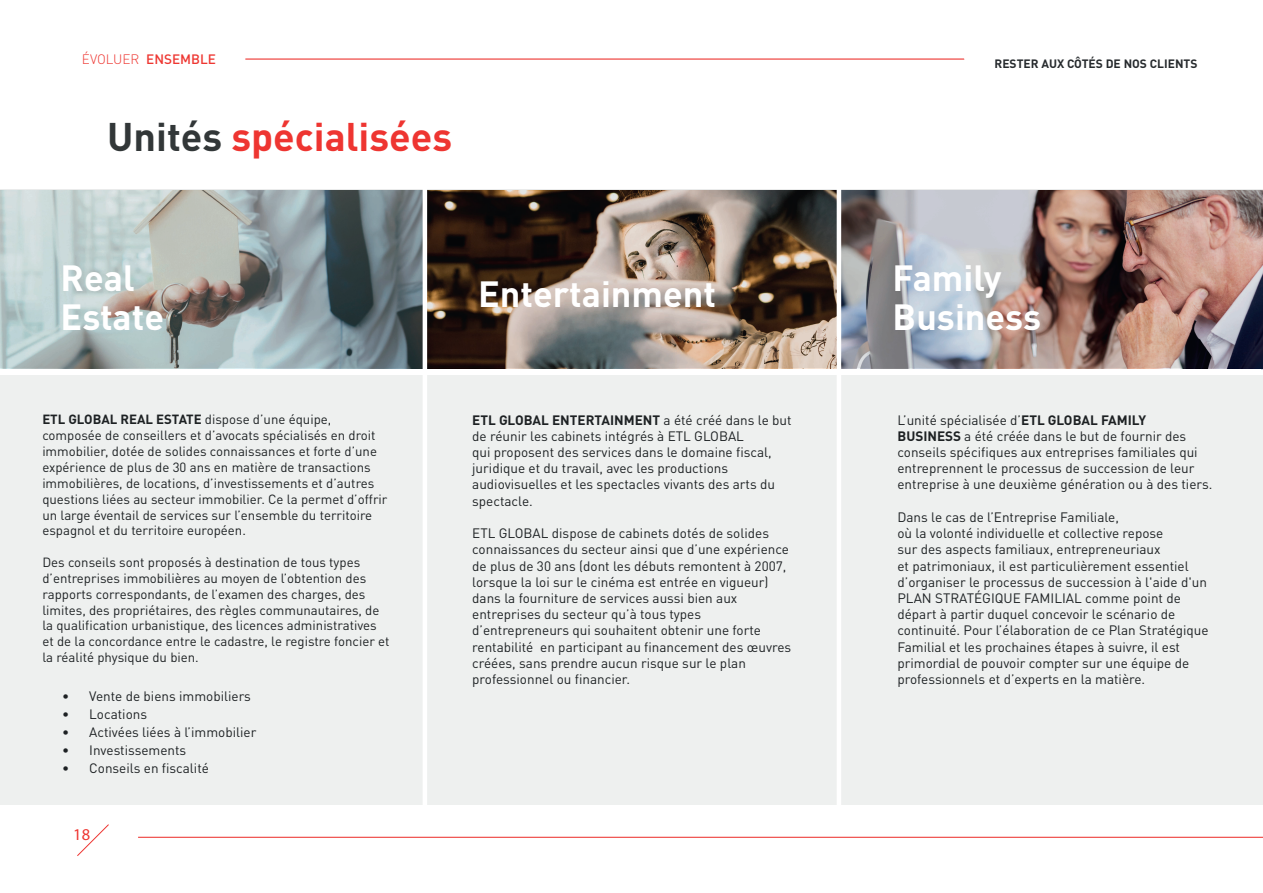
<style>
.page{position:relative;width:1263px;height:893px;background:#fff}
.page>*{position:absolute;margin:0;border:0;box-sizing:border-box;transform-origin:0 0}
.t1{font:700 39.45px "DIN Pro";color:#ee3531}
.t2{font:700 36px/39.5px "DIN Pro";color:#fff}
.t3{font:16.5px "Myriad Pro";color:#ee3531}
.t4{font:13.5px/16.2px "DIN Pro";color:#1d2123}
.t5{font:500 13.5px "DIN Pro";color:#ee3732}
.t6{font:13.2px/15.9px "DIN Pro";color:#1d2123}
.t7{font:700 12px "DIN Pro";color:#272b2e}
.s1{font-weight:300}
.s2{color:#323738}
.s3{font-weight:700}
</style>
<div class="page">
<div style="left:0;top:376px;width:1263px;height:429px;background:#eef0ef"></div>
<img style="left:0;top:190px;width:1263px;height:178px">
<hr style="left:423px;top:181px;width:4px;height:684px;background:#fff">
<hr style="left:837px;top:181px;width:4px;height:684px;background:#fff">
<hr style="left:138px;top:837px;width:1125px;height:1px;background:#ee3531">
<svg style="left:77px;top:824px;width:32px;height:32px"></svg>
<hr style="left:245px;top:59px;width:719px;height:1px;background:#ee3531">
<p class="t5" style="left:82px;top:50px;width:136px"><span class="s1">ÉVOLUER</span> ENSEMBLE</p>
<p class="t7" style="left:994px;top:56px;width:204px">RESTER AUX CÔTÉS DE NOS CLIENTS</p>
<h1 class="t1" style="left:107px;top:110px;width:346px"><span class="s2">Unités</span> spécialisées</h1>
<h2 class="t2" style="left:61px;top:257px;width:105px">Real<br>Estate</h2>
<p class="t6" style="left:42px;top:410px;width:347px"><span class="s3">ETL GLOBAL REAL ESTATE</span> dispose d’une équipe, composée de conseillers et d’avocats spécialisés en droit immobilier, dotée de solides connaissances et forte d’une expérience de plus de 30 ans en matière de transactions immobilières, de locations, d’investissements et d’autres questions liées au secteur immobilier. Ce la permet d’offrir un large éventail de services sur l’ensemble du territoire espagnol et du territoire européen.</p>
<p class="t6" style="left:42px;top:553px;width:349px">Des conseils sont proposés à destination de tous types d’entreprises immobilières au moyen de l’obtention des rapports correspondants, de l’examen des charges, des limites, des propriétaires, des règles communautaires, de la qualification urbanistique, des licences administratives et de la concordance entre le cadastre, le registre foncier et la réalité physique du bien.</p>
<p class="t4" style="left:62px;top:687px;width:190px">• Vente de biens immobiliers</p>
<p class="t4" style="left:62px;top:705px;width:86px">• Locations</p>
<p class="t4" style="left:62px;top:723px;width:196px">• Activées liées à l’immobilier</p>
<p class="t4" style="left:62px;top:741px;width:126px">• Investissements</p>
<p class="t4" style="left:62px;top:759px;width:148px">• Conseils en fiscalité</p>
<p class="t3" style="left:73px;top:825px;width:18px">18</p>
<h2 class="t2" style="left:478px;top:273px;width:239px">Entertainment</h2>
<p class="t4" style="left:472px;top:410px;width:321px"><span class="s3">ETL GLOBAL ENTERTAINMENT</span> a été créé dans le but de réunir les cabinets intégrés à ETL GLOBAL<br>qui proposent des services dans le domaine fiscal, juridique et du travail, avec les productions audiovisuelles et les spectacles vivants des arts du spectacle.</p>
<p class="t4" style="left:472px;top:524px;width:320px">ETL GLOBAL dispose de cabinets dotés de solides connaissances du secteur ainsi que d’une expérience de plus de 30 ans (dont les débuts remontent à 2007, lorsque la loi sur le cinéma est entrée en vigueur) dans la fourniture de services aussi bien aux entreprises du secteur qu’à tous types d’entrepreneurs qui souhaitent obtenir une forte rentabilité en participant au financement des œuvres créées, sans prendre aucun risque sur le plan professionnel ou financier.</p>
<h2 class="t2" style="left:893px;top:257px;width:150px">Family<br>Business</h2>
<p class="t4" style="left:897px;top:410px;width:316px">L’unité spécialisée d’<span class="s3">ETL GLOBAL FAMILY BUSINESS</span> a été créée dans le but de fournir des conseils spécifiques aux entreprises familiales qui entreprennent le processus de succession de leur entreprise à une deuxième génération ou à des tiers.</p>
<p class="t4" style="left:897px;top:508px;width:313px">Dans le cas de l’Entreprise Familiale,<br>où la volonté individuelle et collective repose<br>sur des aspects familiaux, entrepreneuriaux<br>et patrimoniaux, il est particulièrement essentiel d’organiser le processus de succession à l'aide d'un PLAN STRATÉGIQUE FAMILIAL comme point de départ à partir duquel concevoir le scénario de continuité. Pour l’élaboration de ce Plan Stratégique Familial et les prochaines étapes à suivre, il est primordial de pouvoir compter sur une équipe de professionnels et d’experts en la matière.</p>
</div>
